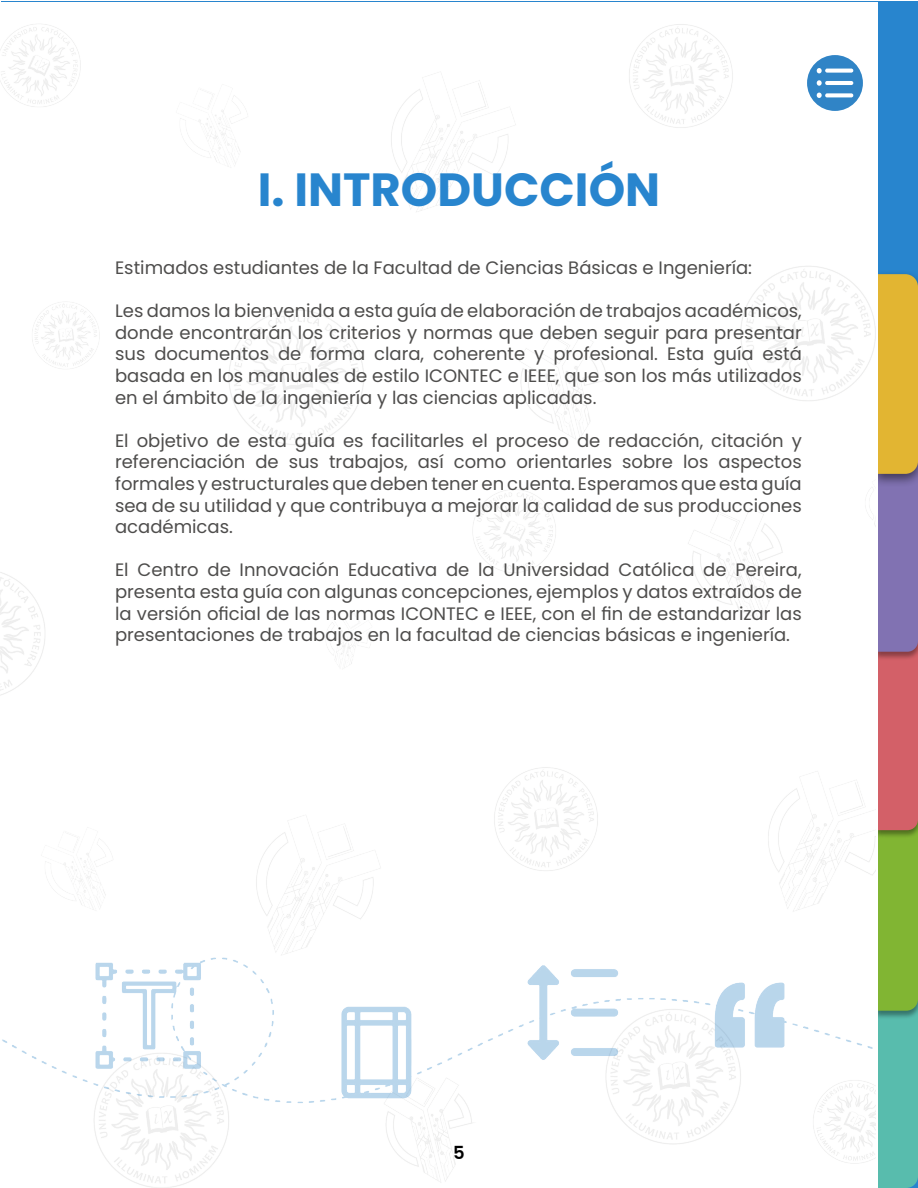
<style>
.page{position:relative;width:918px;height:1188px;background:#fff}
.page>*{position:absolute;margin:0;border:0;box-sizing:border-box;transform-origin:0 0}
.t1{font:700 46.5px "Poppins";color:#2885ce}
.t2{font:18px/21.6px "Poppins";color:#4e4d4c;text-align:justify}
.t3{font:600 18px "Poppins";color:#000}
</style>
<div class="page">
<svg style="left:878px;top:274px;width:40px;height:914px;background:#9c976c"></svg>
<img style="left:2px;top:893px;width:874px;height:242px">
<div style="left:807px;top:55px;width:56px;height:56px;background:#3084c6;border-radius:50%"></div>
<svg style="left:817px;top:80px;width:36px;height:6px"></svg>
<svg style="left:817px;top:68px;width:36px;height:5px"></svg>
<svg style="left:817px;top:93px;width:36px;height:5px"></svg>
<h1 class="t1" style="left:258px;top:163px;width:404px">I. INTRODUCCIÓN</h1>
<p class="t2" style="left:115px;top:257px;width:639px">Estimados estudiantes de la Facultad de Ciencias Básicas e Ingeniería:</p>
<p class="t2" style="left:115px;top:300px;width:688px">Les damos la bienvenida a esta guía de elaboración de trabajos académicos, donde encontrarán los criterios y normas que deben seguir para presentar sus documentos de forma clara, coherente y profesional. Esta guía está basada en los manuales de estilo ICONTEC e IEEE, que son los más utilizados en el ámbito de la ingeniería y las ciencias aplicadas.</p>
<p class="t2" style="left:115px;top:430px;width:688px">El objetivo de esta guía es facilitarles el proceso de redacción, citación y referenciación de sus trabajos, así como orientarles sobre los aspectos formales y estructurales que deben tener en cuenta. Esperamos que esta guía sea de su utilidad y que contribuya a mejorar la calidad de sus producciones académicas.</p>
<p class="t2" style="left:115px;top:559px;width:688px">El Centro de Innovación Educativa de la Universidad Católica de Pereira, presenta esta guía con algunas concepciones, ejemplos y datos extraídos de la versión oficial de las normas ICONTEC e IEEE, con el fin de estandarizar las presentaciones de trabajos en la facultad de ciencias básicas e ingeniería.</p>
<p class="t3" style="left:453px;top:1142px;width:13px">5</p>
</div>
